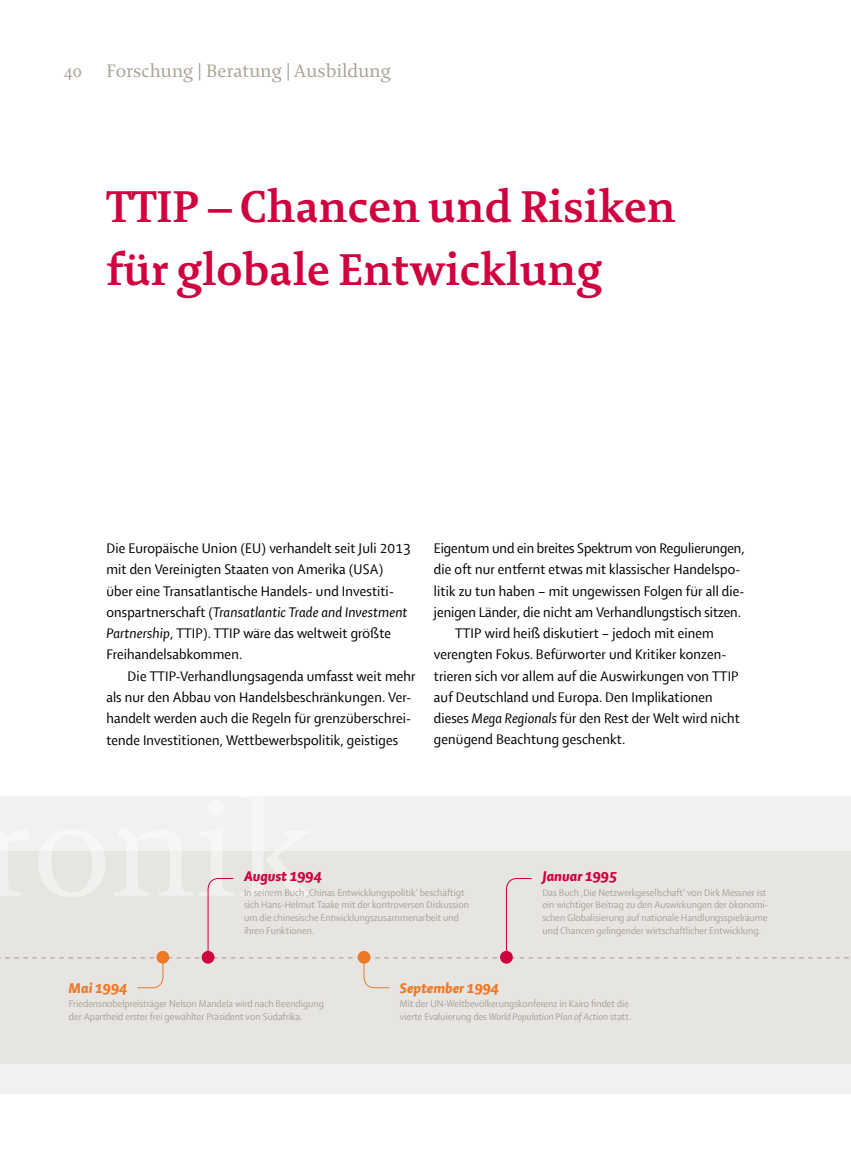
<style>
.page{position:relative;width:851px;height:1170px;background:#fff}
.page>*{position:absolute;margin:0;border:0;box-sizing:border-box;transform-origin:0 0}
.t1{font:700 48px/63px "Enigma 2";color:#cf003d}
.t2{font:19.5px "Enigma 2";color:#aaa296}
.t3{font:15px/21.3px "Shaker R";letter-spacing:.01em;color:#000}
.t4{font:15px "Shaker RI";letter-spacing:.01em;color:#000}
.t5{font:15px "Shaker RHI";color:#cf003d}
.t6{font:15px "Shaker RHI";color:#ed7925}
.t7{font:10.5px/12.8px "Shaker R";color:#aaa296}
.t8{font:10.5px "Shaker RI";color:#aaa296}
.s1{font-family:"Shaker R"}
.s2{font-family:"Shaker RI"}
</style>
<div class="page">
<div style="left:0;top:795px;width:850px;height:298px;background:#f2f1ef"></div>
<div style="left:0;top:850px;width:850px;height:213px;background:#e7e5e2"></div>
<svg style="left:0;top:878px;width:849px;height:110px"></svg>
<h2 class="t2" style="left:64px;top:58px;width:328px">40 Forschung | Beratung | Ausbildung</h2>
<h1 class="t1" style="left:106px;top:173px;width:571px">TTIP – Chancen und Risiken für globale Entwicklung</h1>
<p class="t3" style="left:106px;top:537px;width:306px">Die Europäische Union (EU) verhandelt seit Juli 2013 mit den Vereinigten Staaten von Amerika (USA) über eine Transatlantische Handels- und Investiti-</p>
<p class="t4" style="left:106px;top:604px;width:302px"><span class="s1">onspartnerschaft (</span>Transatlantic Trade and Investment</p>
<p class="t3" style="left:106px;top:622px;width:286px"><span class="s2">Partnership</span>, TTIP). TTIP wäre das weltweit größte<br>Freihandelsabkommen.</p>
<p class="t3" style="left:106px;top:665px;width:311px;text-indent:21px">Die TTIP-Verhandlungsagenda umfasst weit mehr als nur den Abbau von Handelsbeschränkungen. Ver&shy;handelt werden auch die Regeln für grenzüberschrei&shy;tende Investitionen, Wettbewerbspolitik, geistiges</p>
<p class="t3" style="left:434px;top:537px;width:312px">Eigentum und ein breites Spektrum von Regulierungen,</p>
<p class="t3" style="left:434px;top:559px;width:308px">die oft nur entfernt etwas mit klassischer Handelspo-</p>
<p class="t3" style="left:434px;top:580px;width:312px">litik zu tun haben – mit ungewissen Folgen für all die-</p>
<p class="t3" style="left:434px;top:601px;width:308px">jenigen Länder, die nicht am Verhandlungstisch sitzen.</p>
<p class="t3" style="left:455px;top:622px;width:260px">TTIP wird heiß diskutiert – jedoch mit einem</p>
<p class="t3" style="left:434px;top:644px;width:294px">verengten Fokus. Befürworter und Kritiker konzen-</p>
<p class="t3" style="left:434px;top:665px;width:306px">trieren sich vor allem auf die Auswirkungen von TTIP</p>
<p class="t3" style="left:434px;top:686px;width:280px">auf Deutschland und Europa. Den Implikationen</p>
<p class="t3" style="left:434px;top:707px;width:307px">dieses <span class="s2">Mega Regionals</span> für den Rest der Welt wird nicht</p>
<p class="t3" style="left:434px;top:729px;width:193px">genügend Beachtung geschenkt.</p>
<p class="t5" style="left:244px;top:868px;width:79px">August 1994</p>
<p class="t7" style="left:244px;top:885px;width:226px">In seinem Buch ‚Chinas Entwicklungspolitik’ beschäftigt sich Hans-Helmut Taake mit der kontroversen Diskussion um die chinesische Entwicklungszusammenarbeit und ihren Funktionen.</p>
<p class="t5" style="left:542px;top:868px;width:76px">Januar 1995</p>
<p class="t7" style="left:542px;top:885px;width:227px">Das Buch ‚Die Netzwerkgesellschaft’ von Dirk Messner ist ein wichtiger Beitrag zu den Auswirkungen der ökonomi&shy;schen Globalisierung auf nationale Handlungsspielräume und Chancen gelingender wirtschaftlicher Entwicklung.</p>
<p class="t6" style="left:69px;top:979px;width:60px">Mai 1994</p>
<p class="t7" style="left:69px;top:997px;width:256px">Friedensnobelpreisträger Nelson Mandela wird nach Beendigung der Apartheid erster frei gewählter Präsident von Südafrika.</p>
<p class="t6" style="left:400px;top:979px;width:100px">September 1994</p>
<p class="t7" style="left:400px;top:997px;width:230px">Mit der UN-Weltbevölkerungskonferenz in Kairo findet die</p>
<p class="t8" style="left:400px;top:1010px;width:233px"><span class="s1">vierte Evaluierung des</span> World Population Plan of Action <span class="s1">statt.</span></p>
</div>
